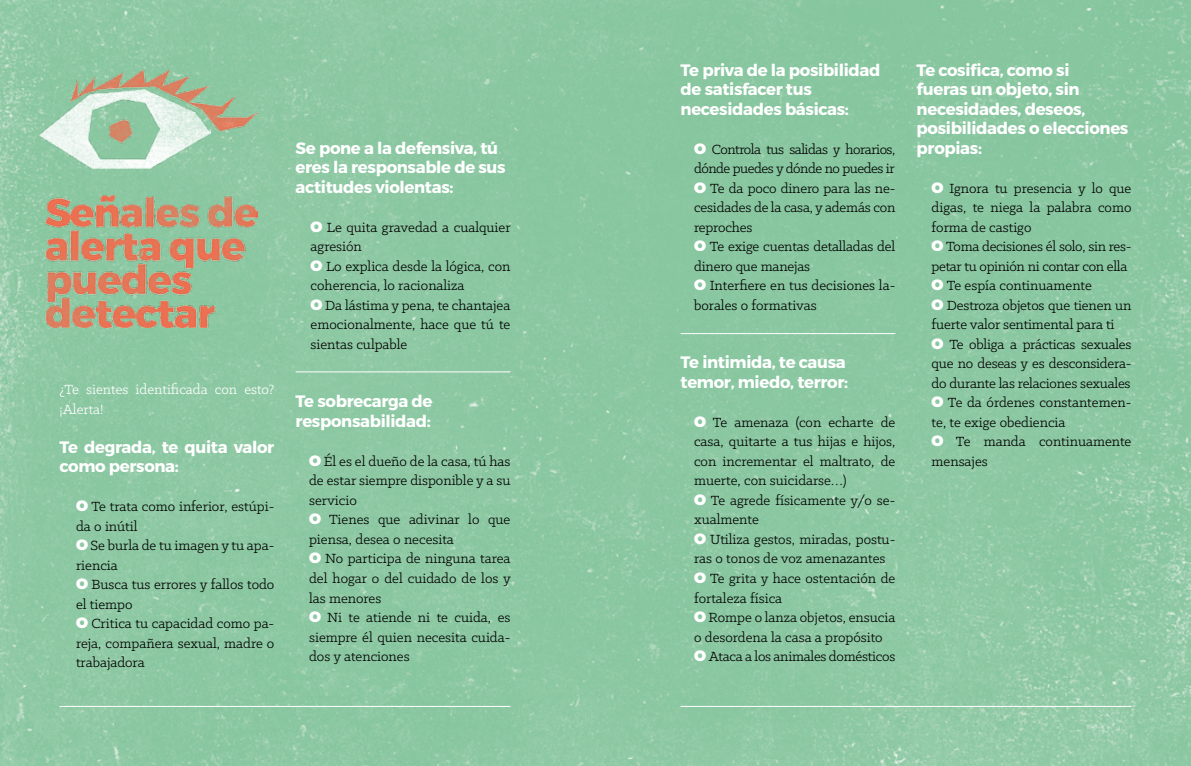
<style>
.page{position:relative;width:1191px;height:766px;background:#fff}
.page>*{position:absolute;margin:0;border:0;box-sizing:border-box;transform-origin:0 0}
.t1{font:700 16.5px/19.5px "Montserrat";letter-spacing:-.02em;color:#fff}
.t2{font:15px/19.5px "Klinic Slab";color:#000}
.t3{font:15px/19.5px "Klinic Slab";color:#fff}
.s1{font-family:"Montserrat";font-weight:900;color:#fff}
</style>
<div class="page">
<img style="left:0;top:0;width:1191px;height:765px">
<hr style="left:60px;top:705px;width:450px;height:1px;background:#fff">
<hr style="left:680px;top:705px;width:451px;height:1px;background:#fff">
<img style="left:39px;top:89px;width:6px;height:79px">
<img style="left:45px;top:70px;width:212px;height:257px">
<hr style="left:296px;top:371px;width:214px;height:1px;background:#fff">
<hr style="left:680px;top:333px;width:215px;height:1px;background:#fff">
<p class="t3" style="left:60px;top:379px;width:216px">¿Te sientes identificada con esto? ¡Alerta!</p>
<p class="t1" style="left:60px;top:437px;width:216px">Te degrada, te quita valor como persona:</p>
<p class="t2" style="left:76px;top:496px;width:200px"><span class="s1">O</span> Te trata como inferior, estúpi&shy;da o inútil<br><span class="s1">O</span> Se burla de tu imagen y tu apa&shy;riencia<br><span class="s1">O</span> Busca tus errores y fallos todo el tiempo<br><span class="s1">O</span> Critica tu capacidad como pa&shy;reja, compañera sexual, madre o trabajadora</p>
<p class="t1" style="left:296px;top:138px;width:212px">Se pone a la defensiva, tú eres la responsable de sus actitudes violentas:</p>
<p class="t2" style="left:311px;top:217px;width:201px"><span class="s1">O</span> Le quita gravedad a cualquier agresión<br><span class="s1">O</span> Lo explica desde la lógica, con coherencia, lo racionaliza<br><span class="s1">O</span> Da lástima y pena, te chantajea emocionalmente, hace que tú te sientas culpable</p>
<p class="t1" style="left:296px;top:392px;width:138px">Te sobrecarga de responsabilidad:</p>
<p class="t2" style="left:309px;top:451px;width:203px"><span class="s1">O</span> Él es el dueño de la casa, tú has de estar siempre disponible y a su servicio<br><span class="s1">O</span> Tienes que adivinar lo que piensa, desea o necesita<br><span class="s1">O</span> No participa de ninguna tarea del hogar o del cuidado de los y las menores<br><span class="s1">O</span> Ni te atiende ni te cuida, es siempre él quien necesita cuida&shy;dos y atenciones</p>
<p class="t1" style="left:680px;top:60px;width:201px">Te priva de la posibilidad de satisfacer tus necesidades básicas:</p>
<p class="t2" style="left:694px;top:139px;width:203px"><span class="s1">O</span> Controla tus salidas y horarios, dónde puedes y dónde no puedes ir<br><span class="s1">O</span> Te da poco dinero para las ne&shy;cesidades de la casa, y además con reproches<br><span class="s1">O</span> Te exige cuentas detalladas del dinero que manejas<br><span class="s1">O</span> Interfiere en tus decisiones la&shy;borales o formativas</p>
<p class="t1" style="left:680px;top:353px;width:169px">Te intimida, te causa temor, miedo, terror:</p>
<p class="t2" style="left:694px;top:412px;width:203px"><span class="s1">O</span> Te amenaza (con echarte de casa, quitarte a tus hijas e hijos, con incrementar el maltrato, de muerte, con suicidarse…)<br><span class="s1">O</span> Te agrede físicamente y/o se&shy;xualmente<br><span class="s1">O</span> Utiliza gestos, miradas, postu&shy;ras o tonos de voz amenazantes<br><span class="s1">O</span> Te grita y hace ostentación de fortaleza física<br><span class="s1">O</span> Rompe o lanza objetos, ensucia o desordena la casa a propósito<br><span class="s1">O</span> Ataca a los animales domésticos</p>
<p class="t1" style="left:916px;top:60px;width:213px">Te cosifica, como si<br>fueras un objeto, sin necesidades, deseos, posibilidades o elecciones propias:</p>
<p class="t2" style="left:931px;top:178px;width:201px"><span class="s1">O</span> Ignora tu presencia y lo que digas, te niega la palabra como forma de castigo<br><span class="s1">O</span> Toma decisiones él solo, sin res&shy;petar tu opinión ni contar con ella<br><span class="s1">O</span> Te espía continuamente<br><span class="s1">O</span> Destroza objetos que tienen un fuerte valor sentimental para ti<br><span class="s1">O</span> Te obliga a prácticas sexuales que no deseas y es desconsidera&shy;do durante las relaciones sexuales<br><span class="s1">O</span> Te da órdenes constantemen&shy;te, te exige obediencia<br><span class="s1">O</span> Te manda continuamente mensajes</p>
</div>
